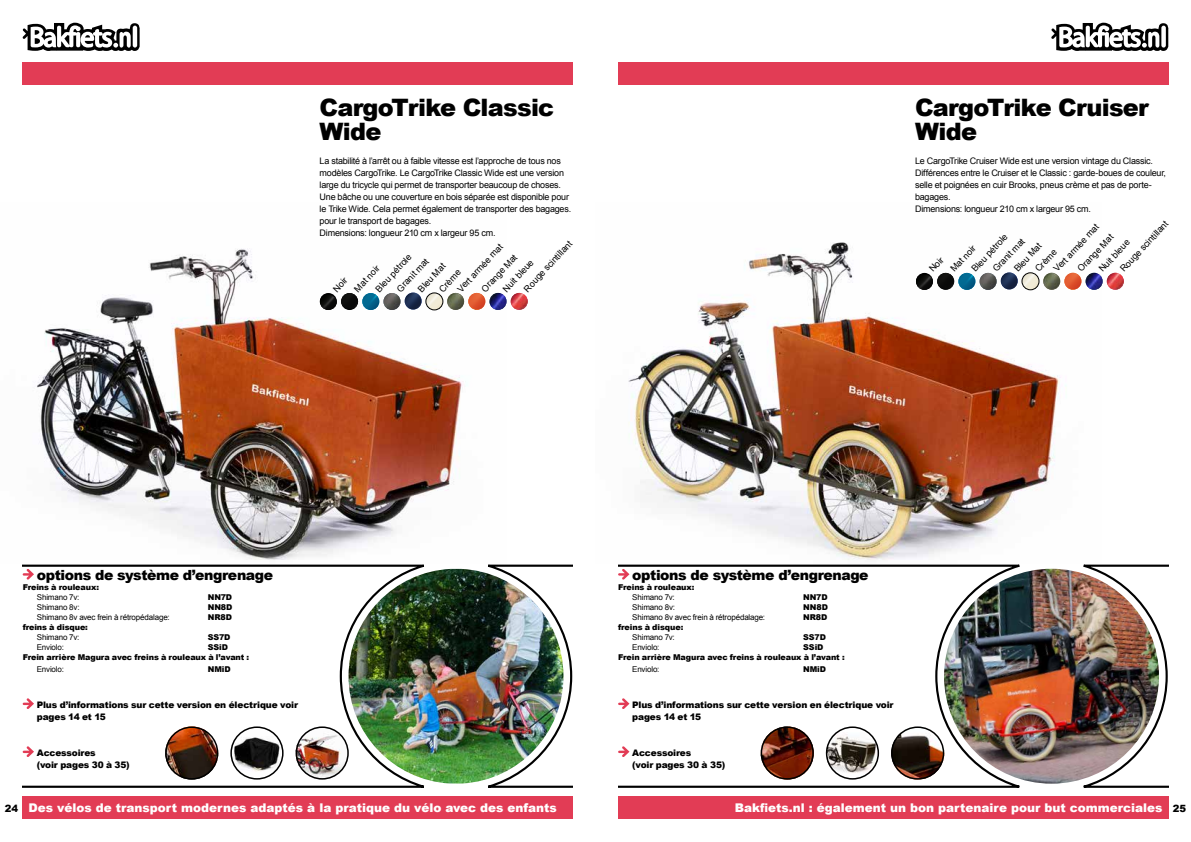
<style>
.page{position:relative;width:1191px;height:842px;background:#fff}
.page>*{position:absolute;margin:0;border:0;box-sizing:border-box;transform-origin:0 0}
.t1{font:900 24px/24px "Arial";letter-spacing:-.03em;color:#000}
.t2{font:900 14px "Arial";letter-spacing:-.025em;color:#000}
.t3{font:900 12px "Arial";color:#fff}
.t4{font:9px/12px "Arial";letter-spacing:-.025em;color:#000}
.t5{font:900 9px/12px "Arial";letter-spacing:-.015em;color:#000}
.t6{font:900 8px/10px "Arial";letter-spacing:-.01em;color:#000}
.t7{font:8px "Arial";letter-spacing:-.02em;color:#000}
.s1{font-size:10px;color:#000}
</style>
<div class="page">
<div style="left:23px;top:62px;width:550px;height:23px;background:#e23c55"></div>
<svg style="left:23px;top:23px;width:117px;height:28px"></svg>
<img style="left:37px;top:249px;width:469px;height:311px">
<div style="left:23px;top:797px;width:550px;height:22px;background:#e23c55"></div>
<img style="left:348px;top:569px;width:215px;height:214px;border-radius:104px">
<img style="left:23px;top:564px;width:416px;height:224px">
<img style="left:473px;top:564px;width:100px;height:224px">
<img style="left:165px;top:726px;width:53px;height:54px;border-radius:27px">
<div style="left:165px;top:726px;width:53px;height:54px;border:2px solid #000;border-radius:50%"></div>
<img style="left:230px;top:726px;width:53px;height:54px;border-radius:27px">
<div style="left:230px;top:726px;width:53px;height:54px;border:2px solid #000;border-radius:50%"></div>
<img style="left:296px;top:726px;width:53px;height:54px;border-radius:27px">
<div style="left:296px;top:726px;width:53px;height:54px;border:2px solid #000;border-radius:50%"></div>
<img style="left:447px;top:293px;width:17px;height:17px;border-radius:9px">
<img style="left:468px;top:293px;width:17px;height:17px;border-radius:9px">
<img style="left:511px;top:293px;width:17px;height:17px;border-radius:9px">
<img style="left:426px;top:293px;width:17px;height:17px;border-radius:9px">
<div style="left:425px;top:292px;width:18px;height:18px;border:1px solid #000;border-radius:50%"></div>
<img style="left:489px;top:293px;width:17px;height:17px;border-radius:9px">
<img style="left:405px;top:293px;width:17px;height:17px;border-radius:9px">
<img style="left:383px;top:293px;width:17px;height:17px;border-radius:9px">
<img style="left:362px;top:293px;width:17px;height:17px;border-radius:9px">
<img style="left:341px;top:293px;width:17px;height:17px;border-radius:9px">
<img style="left:320px;top:293px;width:17px;height:17px;border-radius:9px">
<img style="left:944px;top:569px;width:215px;height:215px;border-radius:107px">
<svg style="left:618px;top:564px;width:416px;height:224px"></svg>
<img style="left:1068px;top:564px;width:100px;height:224px">
<div style="left:618px;top:62px;width:550px;height:23px;background:#e23c55"></div>
<svg style="left:1051px;top:23px;width:117px;height:28px"></svg>
<img style="left:628px;top:242px;width:473px;height:318px">
<div style="left:618px;top:797px;width:550px;height:22px;background:#e23c55"></div>
<svg style="left:618px;top:569px;width:11px;height:11px"></svg>
<svg style="left:618px;top:698px;width:11px;height:11px"></svg>
<svg style="left:618px;top:746px;width:11px;height:11px"></svg>
<img style="left:760px;top:726px;width:54px;height:54px;border-radius:27px">
<div style="left:760px;top:726px;width:54px;height:54px;border:2px solid #000;border-radius:50%"></div>
<svg style="left:826px;top:727px;width:52px;height:52px"></svg>
<img style="left:826px;top:732px;width:53px;height:42px">
<div style="left:826px;top:726px;width:53px;height:54px;border:2px solid #000;border-radius:50%"></div>
<img style="left:891px;top:727px;width:53px;height:53px">
<div style="left:891px;top:726px;width:53px;height:54px;border:2px solid #000;border-radius:50%"></div>
<img style="left:1043px;top:273px;width:17px;height:17px;border-radius:9px">
<img style="left:1064px;top:273px;width:17px;height:17px;border-radius:9px">
<img style="left:1106px;top:273px;width:17px;height:17px;border-radius:9px">
<img style="left:1022px;top:273px;width:17px;height:17px;border-radius:9px">
<div style="left:1021px;top:272px;width:18px;height:18px;border:1px solid #000;border-radius:50%"></div>
<img style="left:1085px;top:273px;width:17px;height:17px;border-radius:9px">
<img style="left:1000px;top:272px;width:17px;height:17px;border-radius:9px">
<img style="left:979px;top:273px;width:17px;height:17px;border-radius:9px">
<img style="left:958px;top:273px;width:17px;height:17px;border-radius:9px">
<img style="left:937px;top:273px;width:17px;height:17px;border-radius:9px">
<img style="left:916px;top:273px;width:17px;height:17px;border-radius:9px">
<h1 class="t1" style="left:319px;top:95px;width:236px">CargoTrike Classic<br>Wide</h1>
<p class="t4" style="left:319px;top:155px;width:253px">La stabilité à l’arrêt ou à faible vitesse est l’approche de tous nos modèles CargoTrike. Le CargoTrike Classic Wide est une version large du tricycle qui permet de transporter beaucoup de choses.<br>Une bâche ou une couverture en bois séparée est disponible pour le Trike Wide. Cela permet également de transporter des bagages. pour le transport de bagages.<br>Dimensions: longueur 210 cm x largeur 95 cm.</p>
<p class="t4" style="left:509px;top:275px;width:67px;line-height:15.5px;text-indent:-14px;rotate:-47deg">Nuit bleue<br>Rouge scintillant</p>
<p class="t4" style="left:453px;top:284px;width:65px;line-height:17.6px;text-align:right;rotate:-47deg">Vert armée mat<br>Orange Mat</p>
<p class="t4" style="left:373px;top:286px;width:50px;rotate:-47deg">Bleu pétrole</p>
<p class="t4" style="left:394px;top:286px;width:44px;rotate:-47deg">Granit mat</p>
<p class="t4" style="left:415px;top:286px;width:37px;rotate:-47deg">Bleu Mat</p>
<p class="t4" style="left:330px;top:286px;width:18px;rotate:-47deg">Noir</p>
<p class="t4" style="left:352px;top:286px;width:34px;rotate:-47deg">Mat noir</p>
<p class="t4" style="left:436px;top:286px;width:29px;rotate:-47deg">Crème</p>
<h1 class="t1" style="left:915px;top:95px;width:235px">CargoTrike Cruiser<br>Wide</h1>
<p class="t4" style="left:915px;top:155px;width:252px">Le CargoTrike Cruiser Wide est une version vintage du Classic.<br>Différences entre le Cruiser et le Classic : garde-boues de couleur, selle et poignées en cuir Brooks, pneus crème et pas de porte&shy;bagages.<br>Dimensions: longueur 210 cm x largeur 95 cm.</p>
<p class="t4" style="left:1104px;top:254px;width:67px;line-height:15.5px;text-indent:-14px;rotate:-47deg">Nuit bleue<br>Rouge scintillant</p>
<p class="t4" style="left:1049px;top:264px;width:65px;line-height:17.5px;text-align:right;rotate:-47deg">Vert armée mat<br>Orange Mat</p>
<p class="t4" style="left:969px;top:266px;width:50px;rotate:-47deg">Bleu pétrole</p>
<p class="t4" style="left:990px;top:266px;width:44px;rotate:-47deg">Granit mat</p>
<p class="t4" style="left:1011px;top:266px;width:37px;rotate:-47deg">Bleu Mat</p>
<p class="t4" style="left:926px;top:266px;width:18px;rotate:-47deg">Noir</p>
<p class="t4" style="left:947px;top:266px;width:34px;rotate:-47deg">Mat noir</p>
<p class="t4" style="left:1032px;top:266px;width:29px;rotate:-47deg">Crème</p>
<h2 class="t2" style="left:37px;top:564px;width:238px">options de système d’engrenage</h2>
<p class="t6" style="left:23px;top:581px;width:78px">Freins à rouleaux:</p>
<p class="t7" style="left:37px;top:591px;width:44px">Shimano 7v:</p>
<p class="t6" style="left:208px;top:591px;width:26px">NN7D</p>
<p class="t7" style="left:37px;top:601px;width:44px">Shimano 8v:</p>
<p class="t6" style="left:208px;top:601px;width:26px">NN8D</p>
<p class="t7" style="left:37px;top:611px;width:134px">Shimano 8v avec frein à rétropédalage:</p>
<p class="t6" style="left:208px;top:611px;width:26px">NR8D</p>
<p class="t6" style="left:23px;top:621px;width:67px">freins à disque:</p>
<p class="t7" style="left:37px;top:631px;width:44px">Shimano 7v:</p>
<p class="t6" style="left:208px;top:631px;width:24px">SS7D</p>
<p class="t7" style="left:37px;top:641px;width:29px">Enviolo:</p>
<p class="t6" style="left:23px;top:641px;width:228px;text-indent:185px">SSiD<br>Frein arrière Magura avec freins à rouleaux à l’avant :</p>
<p class="t7" style="left:37px;top:663px;width:29px">Enviolo:</p>
<p class="t6" style="left:208px;top:663px;width:24px">NMiD</p>
<p class="t5" style="left:37px;top:698px;width:263px">Plus d’informations sur cette version en électrique voir pages 14 et 15</p>
<p class="t5" style="left:37px;top:746px;width:94px">Accessoires<br>(voir pages 30 à 35)</p>
<h3 class="t3" style="left:5px;top:799px;width:553px"><span class="s1">24</span> Des vélos de transport modernes adaptés à la pratique du vélo avec des enfants</h3>
<h2 class="t2" style="left:632px;top:564px;width:238px">options de système d’engrenage</h2>
<p class="t6" style="left:618px;top:581px;width:78px">Freins à rouleaux:</p>
<p class="t7" style="left:632px;top:591px;width:44px">Shimano 7v:</p>
<p class="t6" style="left:803px;top:591px;width:26px">NN7D</p>
<p class="t7" style="left:632px;top:601px;width:44px">Shimano 8v:</p>
<p class="t6" style="left:803px;top:601px;width:26px">NN8D</p>
<p class="t7" style="left:632px;top:611px;width:134px">Shimano 8v avec frein à rétropédalage:</p>
<p class="t6" style="left:803px;top:611px;width:26px">NR8D</p>
<p class="t6" style="left:618px;top:621px;width:67px">freins à disque:</p>
<p class="t7" style="left:632px;top:631px;width:44px">Shimano 7v:</p>
<p class="t6" style="left:803px;top:631px;width:24px">SS7D</p>
<p class="t7" style="left:632px;top:641px;width:29px">Enviolo:</p>
<p class="t6" style="left:618px;top:641px;width:228px;text-indent:185px">SSiD<br>Frein arrière Magura avec freins à rouleaux à l’avant :</p>
<p class="t7" style="left:632px;top:663px;width:29px">Enviolo:</p>
<p class="t6" style="left:803px;top:663px;width:24px">NMiD</p>
<p class="t5" style="left:632px;top:698px;width:263px">Plus d’informations sur cette version en électrique voir pages 14 et 15</p>
<p class="t5" style="left:632px;top:746px;width:94px">Accessoires<br>(voir pages 30 à 35)</p>
<h3 class="t3" style="left:734px;top:799px;width:453px">Bakfiets.nl : également un bon partenaire pour but commerciales <span class="s1">25</span></h3>
</div>
